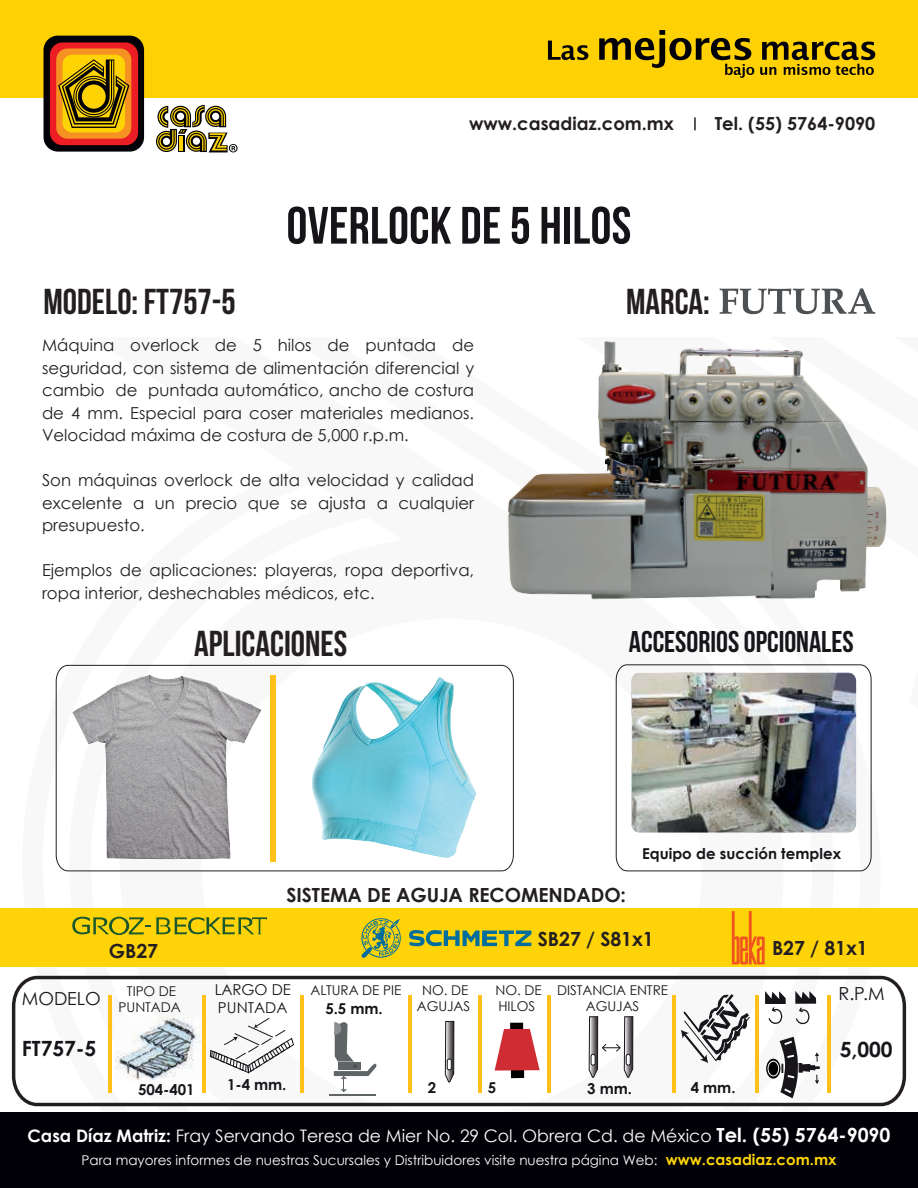
<style>
.page{position:relative;width:918px;height:1188px;background:#fff}
.page>*{position:absolute;margin:0;border:0;box-sizing:border-box;transform-origin:0 0}
.t1{font:52.5px "Bebas Neue";letter-spacing:.005em;color:#171419}
.t2{font:36px "Bebas Neue";color:#231f20}
.t3{font:30px "Bebas Neue";color:#18151a}
.t4{font:700 21px "Century Gothic";letter-spacing:-.005em;color:#18151a}
.t5{font:700 19.5px "Century Gothic";letter-spacing:-.005em;color:#231f20}
.t6{font:700 18px "Century Gothic";color:#231f20}
.t7{font:18px "Century Gothic";letter-spacing:-.005em;color:#18151a}
.t8{font:17.25px "Century Gothic";color:#fff}
.t9{font:16.5px/22.5px "Century Gothic";color:#231f20;text-align:justify}
.t10{font:700 15px "Century Gothic";color:#18151a}
.t11{font:15px/18px "Century Gothic";color:#18151a}
.t12{font:13.5px "Century Gothic";color:#fff}
.t13{font:13.5px/16.2px "Century Gothic";letter-spacing:-.005em;color:#18151a;text-align:center}
.s1{font-weight:700}
.s2{font-weight:700;font-size:19.5px}
.s3{font-weight:700;font-size:15px;color:#fed409}
</style>
<div class="page">
<div style="left:0;top:0;width:918px;height:97px;background:#fed105"></div>
<svg style="left:548px;top:41px;width:40px;height:19px"></svg>
<svg style="left:599px;top:30px;width:155px;height:48px"></svg>
<svg style="left:760px;top:42px;width:115px;height:33px"></svg>
<svg style="left:694px;top:117px;width:2px;height:13px"></svg>
<div style="left:0;top:1112px;width:918px;height:76px;background:#000006"></div>
<div style="left:44px;top:36px;width:100px;height:116px;background:#000006;border-radius:14px"></div>
<div style="left:50px;top:42px;width:88px;height:103px;background:#ec1d23;border-radius:13px"></div>
<div style="left:56px;top:48px;width:75px;height:91px;background:#f69222;border-radius:11px"></div>
<div style="left:63px;top:55px;width:62px;height:78px;background:#fed304;border-radius:10px"></div>
<svg style="left:58px;top:59px;width:71px;height:69px"></svg>
<svg style="left:156px;top:105px;width:82px;height:47px"></svg>
<svg style="left:55px;top:664px;width:228px;height:208px"></svg>
<svg style="left:615px;top:664px;width:257px;height:208px"></svg>
<svg style="left:11px;top:975px;width:896px;height:132px"></svg>
<svg style="left:720px;top:288px;width:149px;height:13px"></svg>
<img style="left:631px;top:672px;width:225px;height:161px">
<div style="left:271px;top:675px;width:5px;height:187px;background:#fec118"></div>
<hr style="left:827px;top:995px;width:3px;height:98px;background:#fec118">
<hr style="left:755px;top:995px;width:3px;height:98px;background:#fec118">
<hr style="left:547px;top:995px;width:3px;height:98px;background:#fec118">
<hr style="left:673px;top:995px;width:3px;height:98px;background:#fec118">
<hr style="left:479px;top:995px;width:3px;height:98px;background:#fec118">
<hr style="left:408px;top:995px;width:3px;height:98px;background:#fec118">
<hr style="left:301px;top:995px;width:3px;height:98px;background:#fec118">
<hr style="left:109px;top:995px;width:3px;height:98px;background:#fec118">
<hr style="left:329px;top:1094px;width:47px;height:1px;background:#5f6566">
<svg style="left:334px;top:1020px;width:43px;height:72px"></svg>
<svg style="left:210px;top:1018px;width:84px;height:55px"></svg>
<img style="left:115px;top:1018px;width:86px;height:63px">
<svg style="left:444px;top:1021px;width:11px;height:62px"></svg>
<div style="left:511px;top:1069px;width:13px;height:9px;background:#000001"></div>
<svg style="left:495px;top:1023px;width:45px;height:48px"></svg>
<svg style="left:681px;top:991px;width:70px;height:72px"></svg>
<svg style="left:765px;top:991px;width:55px;height:108px"></svg>
<svg style="left:588px;top:1016px;width:46px;height:62px"></svg>
<hr style="left:203px;top:995px;width:3px;height:98px;background:#fec118">
<img style="left:507px;top:301px;width:380px;height:299px">
<img style="left:283px;top:664px;width:231px;height:208px">
<img style="left:67px;top:664px;width:199px;height:208px">
<div style="left:0;top:909px;width:918px;height:58px;background:#fed409"></div>
<svg style="left:72px;top:917px;width:195px;height:18px"></svg>
<svg style="left:732px;top:911px;width:33px;height:53px"></svg>
<hr style="left:735px;top:939px;width:2px;height:23px;background:#fbd20b">
<svg style="left:361px;top:918px;width:40px;height:40px"></svg>
<svg style="left:409px;top:930px;width:122px;height:16px"></svg>
<p class="t6" style="left:469px;top:110px;width:206px">www.casadiaz.com.mx</p>
<p class="t6" style="left:715px;top:110px;width:162px">Tel. (55) 5764-9090</p>
<h2 class="t2" style="left:44px;top:282px;width:194px">MODELO: FT757-5</h2>
<h1 class="t1" style="left:287px;top:197px;width:346px">OVERLOCK DE 5 HILOS</h1>
<h2 class="t2" style="left:626px;top:282px;width:85px">MARCA:</h2>
<p class="t9" style="left:42px;top:334px;width:434px">Máquina overlock de 5 hilos de puntada de seguridad, con sistema de alimentación diferencial y cambio de puntada automático, ancho de costura de 4 mm. Especial para coser materiales medianos.<br>Velocidad máxima de costura de 5,000 r.p.m.</p>
<p class="t9" style="left:42px;top:469px;width:434px">Son máquinas overlock de alta velocidad y calidad excelente a un precio que se ajusta a cualquier presupuesto.</p>
<p class="t9" style="left:42px;top:559px;width:434px">Ejemplos de aplicaciones: playeras, ropa deportiva, ropa interior, deshechables médicos, etc.</p>
<h2 class="t2" style="left:194px;top:624px;width:154px">APLICACIONES</h2>
<h3 class="t3" style="left:629px;top:625px;width:226px">ACCESORIOS OPCIONALES</h3>
<p class="t10" style="left:642px;top:842px;width:201px">Equipo de succión templex</p>
<p class="t5" style="left:287px;top:880px;width:341px">SISTEMA DE AGUJA RECOMENDADO:</p>
<p class="t5" style="left:538px;top:924px;width:117px">SB27 / S81x1</p>
<p class="t5" style="left:109px;top:936px;width:51px">GB27</p>
<p class="t5" style="left:772px;top:933px;width:97px">B27 / 81x1</p>
<p class="t7" style="left:22px;top:986px;width:80px">MODELO</p>
<p class="t11" style="left:215px;top:981px;width:78px">LARGO DE<br>PUNTADA</p>
<p class="t13" style="left:311px;top:982px;width:92px">ALTURA DE PIE</p>
<p class="t13" style="left:417px;top:981px;width:55px">NO. DE<br>AGUJAS</p>
<p class="t13" style="left:495px;top:981px;width:48px;text-align:left">NO. DE<br>HILOS</p>
<p class="t13" style="left:557px;top:981px;width:112px">DISTANCIA ENTRE<br>AGUJAS</p>
<p class="t13" style="left:127px;top:983px;width:51px">TIPO DE</p>
<p class="t7" style="left:838px;top:981px;width:48px">R.P.M</p>
<p class="t13" style="left:119px;top:999px;width:64px">PUNTADA</p>
<p class="t10" style="left:325px;top:998px;width:59px">5.5 mm.</p>
<p class="t4" style="left:22px;top:1033px;width:76px">FT757-5</p>
<p class="t4" style="left:840px;top:1034px;width:54px">5,000</p>
<p class="t10" style="left:227px;top:1073px;width:61px">1-4 mm.</p>
<p class="t10" style="left:428px;top:1076px;width:10px">2</p>
<p class="t10" style="left:488px;top:1076px;width:10px">5</p>
<p class="t10" style="left:691px;top:1077px;width:46px">4 mm.</p>
<p class="t10" style="left:138px;top:1078px;width:58px">504-401</p>
<p class="t10" style="left:587px;top:1077px;width:47px">3 mm.</p>
<p class="t8" style="left:28px;top:1124px;width:864px"><span class="s1">Casa Díaz Matriz:</span> Fray Servando Teresa de Mier No. 29 Col. Obrera Cd. de México <span class="s2">Tel. (55) 5764-9090</span></p>
<p class="t12" style="left:81px;top:1151px;width:757px">Para mayores informes de nuestras Sucursales y Distribuidores visite nuestra página Web: <span class="s3">www.casadiaz.com.mx</span></p>
</div>
